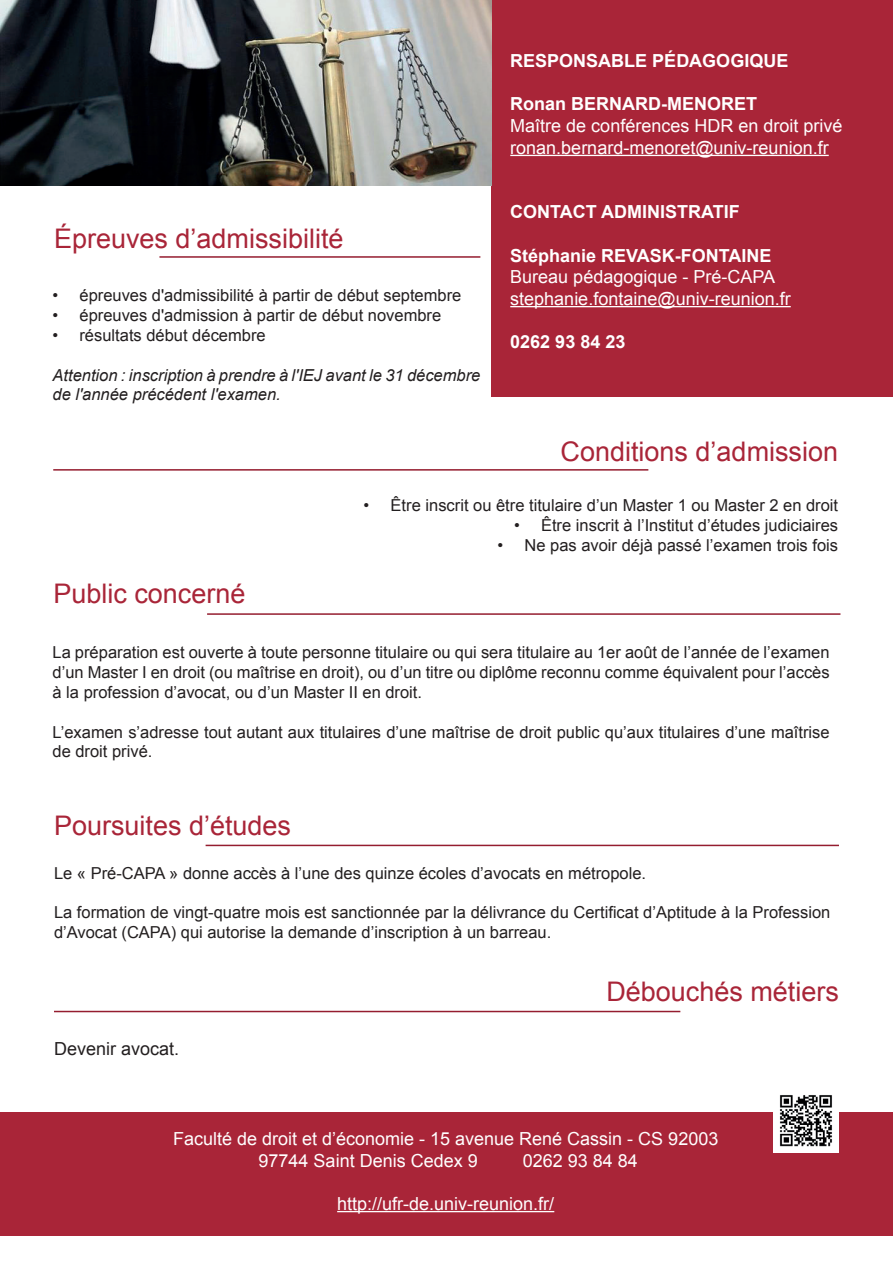
<style>
.page{position:relative;width:893px;height:1263px;background:#fff}
.page>*{position:absolute;margin:0;border:0;box-sizing:border-box;transform-origin:0 0}
.t1{font:27px "Arial";color:#a92538}
.t2{font:18px/21.6px "Arial";color:#fff}
.t3{font:700 18px "Arial";color:#fff}
.t4{font:18px "Arial";color:#231f20}
.t5{font:16.5px/19.8px "Arial";color:#231f20}
.t6{font:italic 16.5px/19.8px "Arial";color:#231f20}
</style>
<div class="page">
<div style="left:0;top:1112px;width:893px;height:123px;background:#a92538"></div>
<hr style="left:337px;top:1211px;width:217px;height:1px;background:#fff">
<div style="left:492px;top:0;width:401px;height:396px;background:#a92538"></div>
<hr style="left:510px;top:155px;width:319px;height:1px;background:#fff">
<hr style="left:510px;top:306px;width:281px;height:1px;background:#fff">
<hr style="left:159px;top:256px;width:321px;height:2px;background:#951d2f">
<hr style="left:53px;top:469px;width:595px;height:2px;background:#951d2f">
<hr style="left:206px;top:845px;width:633px;height:1px;background:#951d2f">
<hr style="left:54px;top:1011px;width:626px;height:1px;background:#951d2f">
<img style="left:773px;top:1095px;width:65px;height:58px">
<hr style="left:207px;top:613px;width:633px;height:2px;background:#951d2f">
<img style="left:0;top:0;width:492px;height:186px">
<h1 class="t1" style="left:54px;top:221px;width:291px">Épreuves d’admissibilité</h1>
<p class="t5" style="left:52px;top:286px;width:410px">• épreuves d'admissibilité à partir de début septembre</p>
<p class="t5" style="left:52px;top:306px;width:390px">• épreuves d'admission à partir de début novembre</p>
<p class="t5" style="left:52px;top:325px;width:215px">• résultats début décembre</p>
<p class="t6" style="left:52px;top:365px;width:429px">Attention : inscription à prendre à l'IEJ avant le 31 décembre de l'année précédent l'examen.</p>
<p class="t3" style="left:510px;top:49px;width:280px">RESPONSABLE PÉDAGOGIQUE</p>
<p class="t3" style="left:510px;top:92px;width:248px">Ronan BERNARD-MENORET</p>
<p class="t2" style="left:510px;top:115px;width:334px">Maître de conférences HDR en droit privé ronan.bernard-menoret@univ-reunion.fr</p>
<p class="t3" style="left:510px;top:200px;width:231px">CONTACT ADMINISTRATIF</p>
<p class="t3" style="left:510px;top:243px;width:263px">Stéphanie REVASK-FONTAINE</p>
<p class="t2" style="left:510px;top:266px;width:282px">Bureau pédagogique - Pré-CAPA stephanie.fontaine@univ-reunion.fr</p>
<p class="t3" style="left:510px;top:330px;width:117px">0262 93 84 23</p>
<h1 class="t1" style="left:561px;top:433px;width:279px">Conditions d’admission</h1>
<h1 class="t1" style="left:53px;top:576px;width:194px">Public concerné</h1>
<p class="t5" style="left:364px;top:495px;width:476px">• Être inscrit ou être titulaire d’un Master 1 ou Master 2 en droit</p>
<p class="t5" style="left:514px;top:515px;width:326px">• Être inscrit à l’Institut d’études judiciaires</p>
<p class="t5" style="left:497px;top:535px;width:342px">• Ne pas avoir déjà passé l’examen trois fois</p>
<p class="t5" style="left:52px;top:643px;width:779px;text-align:justify">La préparation est ouverte à toute personne titulaire ou qui sera titulaire au 1er août de l’année de l’examen d’un Master I en droit (ou maîtrise en droit), ou d’un titre ou diplôme reconnu comme équivalent pour l’accès à la profession d’avocat, ou d’un Master II en droit.</p>
<p class="t5" style="left:52px;top:722px;width:779px">L’examen s’adresse tout autant aux titulaires d’une maîtrise de droit public qu’aux titulaires d’une maîtrise de droit privé.</p>
<h1 class="t1" style="left:54px;top:807px;width:239px">Poursuites d’études</h1>
<p class="t5" style="left:54px;top:863px;width:594px">Le « Pré-CAPA » donne accès à l’une des quinze écoles d’avocats en métropole.</p>
<p class="t5" style="left:54px;top:903px;width:778px">La formation de vingt-quatre mois est sanctionnée par la délivrance du Certificat d’Aptitude à la Profession d’Avocat (CAPA) qui autorise la demande d’inscription à un barreau.</p>
<p class="t4" style="left:54px;top:1037px;width:127px">Devenir avocat.</p>
<h1 class="t1" style="left:606px;top:974px;width:234px">Débouchés métiers</h1>
<p class="t2" style="left:259px;top:1128px;width:461px;text-indent:-86px">Faculté de droit et d’économie - 15 avenue René Cassin - CS 92003<br>97744 Saint Denis Cedex 9</p>
<p class="t2" style="left:523px;top:1149px;width:117px">0262 93 84 84</p>
<p class="t2" style="left:337px;top:1193px;width:219px">http://ufr-de.univ-reunion.fr/</p>
</div>
